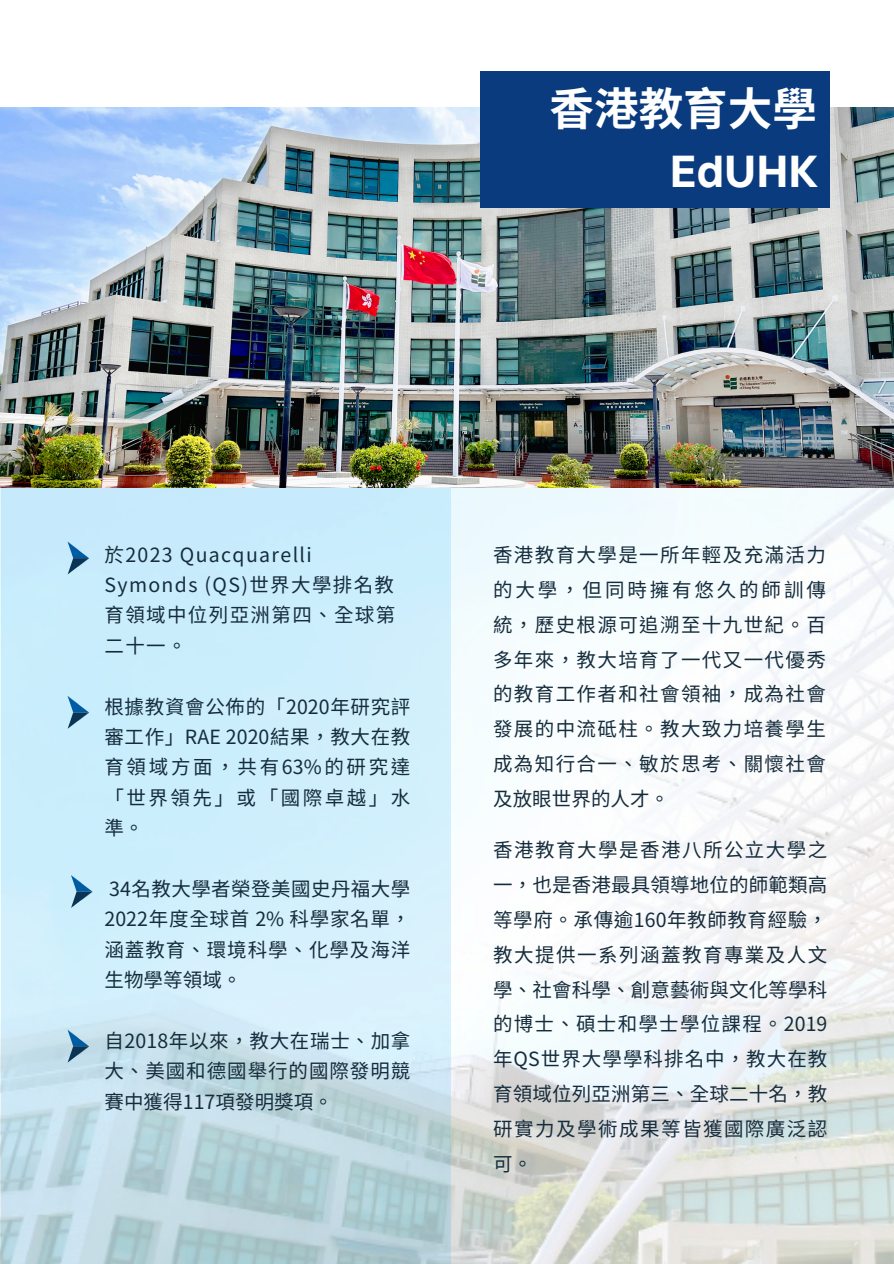
<style>
.page{position:relative;width:894px;height:1264px;background:#fff}
.page>*{position:absolute;margin:0;border:0;box-sizing:border-box;transform-origin:0 0}
.t1{font:700 44.55px/61.8px "Noto Sans CJ Ksc";color:#fff;text-align:right}
.t2{font:19.5px/34.8px "Source Han Sans SC";letter-spacing:.07em;color:#152c3c}
.t3{font:19.5px/30.3px "Source Han Sans SC";letter-spacing:.025em;color:#152c3c}
.s1{font-family:"TT Interphases"}
</style>
<div class="page">
<img style="left:0;top:488px;width:893px;height:775px">
<svg style="left:1px;top:488px;width:449px;height:775px;background:#c8e7f3"></svg>
<img style="left:0;top:107px;width:893px;height:381px">
<div style="left:480px;top:72px;width:349px;height:136px;background:#093b7e"></div>
<svg style="left:68px;top:542px;width:21px;height:32px"></svg>
<svg style="left:68px;top:696px;width:21px;height:32px"></svg>
<svg style="left:71px;top:875px;width:21px;height:32px"></svg>
<svg style="left:68px;top:1029px;width:21px;height:33px"></svg>
<h1 class="t1" style="left:549px;top:76px;width:269px">香港教育大學<br><span class="s1">EdUHK</span></h1>
<p class="t2" style="left:104px;top:538px;width:290px;line-height:30.3px">於2023 Quacquarelli<br>Symonds (QS)世界大學排名教育領域中位列亞洲第四、 全球第二十一。</p>
<p class="t2" style="left:104px;top:690px;width:307px;line-height:30.3px;text-align:justify">根據教資會公佈的「2020年研究評審工作」RAE 2020結果， 教大在教育領域方面， 共有63%的研究達「世界領先」或「國際卓越」水準。</p>
<p class="t3" style="left:104px;top:872px;width:307px">34名教大學者榮登美國史丹福大學<br>2022年度全球首 2% 科學家名單，涵蓋教育、 環境科學、 化學及海洋生物學等領域。</p>
<p class="t2" style="left:104px;top:1024px;width:307px;line-height:30.3px;text-align:justify">自 2018年以來， 教大在瑞士、 加拿大、 美國和德國舉行的國際發明競賽中獲得117項發明獎項。</p>
<p class="t2" style="left:493px;top:536px;width:334px">香港教育大學是一所年輕及充滿活力的大學， 但同時擁有悠久的師訓傳統， 歷史根源可追溯至十九世紀。 百多年來， 教大培育了一代又一代優秀的教育工作者和社會領袖， 成為社會發展的中流砥柱。 教大致力培養學生成為知行合一、 敏於思考、 關懷社會及放眼世界的人才。</p>
<p class="t2" style="left:493px;top:831px;width:336px">香港教育大學是香港八所公立大學之一， 也是香港最具領導地位的師範類高等學府。 承傳逾160年教師教育經驗，教大提供一系列涵蓋教育專業及人文學、 社會科學、 創意藝術與文化等學科的博士、 碩士和學士學位課程。 2019年QS世界大學學科排名中， 教大在教育領域位列亞洲第三、 全球二十名， 教研實力及學術成果等皆獲國際廣泛認可。</p>
</div>
